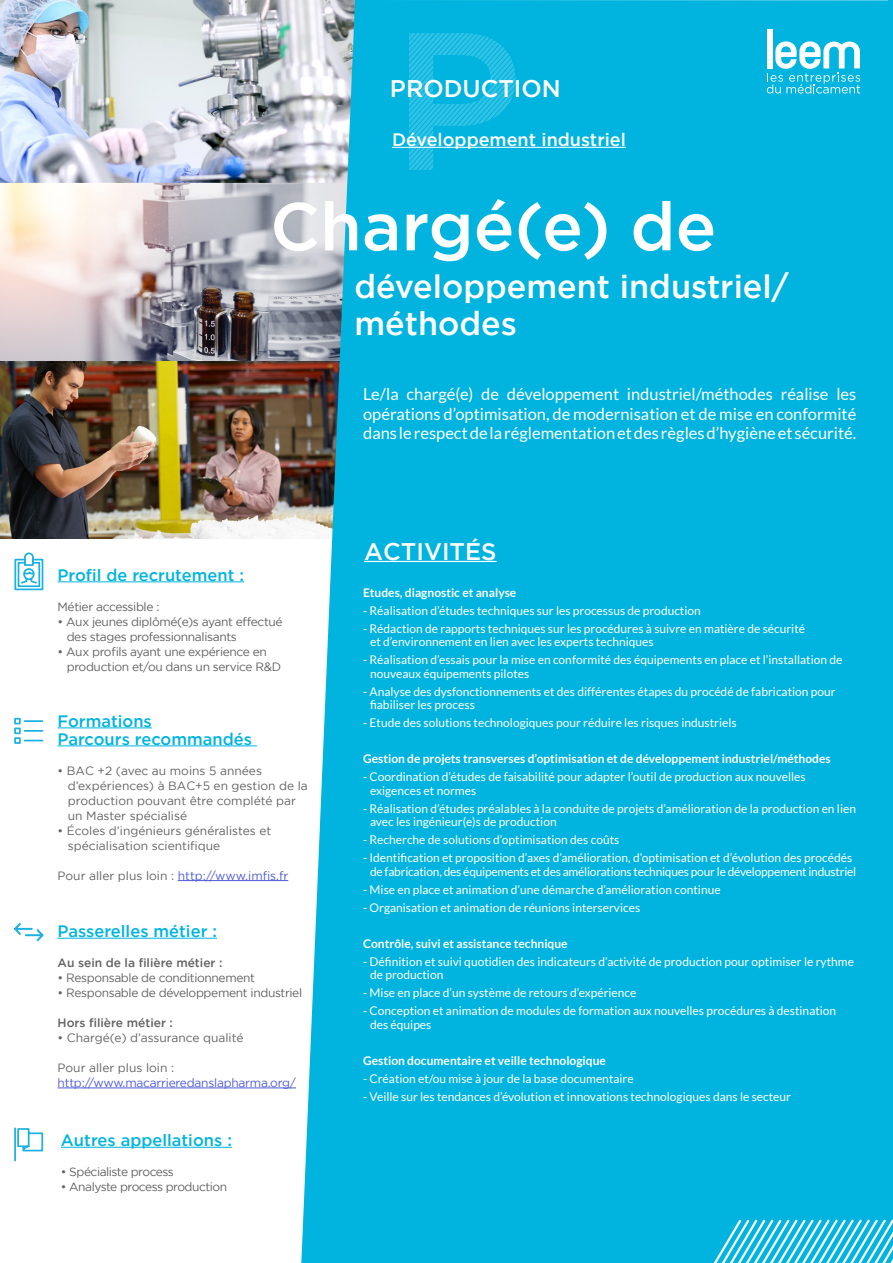
<style>
.page{position:relative;width:893px;height:1263px;background:#fff}
.page>*{position:absolute;margin:0;border:0;box-sizing:border-box;transform-origin:0 0}
.t1{font:500 67.5px "Gotham";color:#fff}
.t2{font:500 32.4px/37.5px "Gotham";color:#fff}
.t3{font:500 24px "Gotham";color:#fff}
.t4{font:500 18px "Gotham";color:#fff}
.t5{font:16.5px/19.5px "Lato";color:#fff;text-align:justify}
.t6{font:500 16.5px/18px "Gotham";color:#00b4df}
.t7{font:12px/13.5px "Lato";color:#fff}
.t8{font:12px/15px "Gotham";letter-spacing:-.03em;color:#626262}
.t9{font:12px/15px "Gotham";color:#626262}
.t10{font:700 12px "Lato";color:#fff}
.t11{font:12px/13.5px "Lato";letter-spacing:-.02em;color:#fff;text-align:center}
.t12{font:500 12px "Gotham";color:#626262}
.t13{font:12px "Gotham";letter-spacing:-.02em;color:#4f5cd6}
.t14{font:12px "Gotham";color:#4f5cd6}
.s1{color:#626262}
</style>
<div class="page">
<img style="left:0;top:361px;width:301px;height:178px">
<img style="left:0;top:183px;width:301px;height:178px">
<img style="left:0;top:0;width:301px;height:183px">
<div style="left:301px;top:0;width:592px;height:1263px;background:#00b4df"></div>
<hr style="left:364px;top:561px;width:133px;height:1px;background:#fff">
<hr style="left:58px;top:727px;width:94px;height:1px;background:#00b4df">
<hr style="left:58px;top:745px;width:199px;height:1px;background:#00b4df">
<hr style="left:178px;top:880px;width:110px;height:1px;background:#4f5cd6">
<hr style="left:58px;top:938px;width:159px;height:1px;background:#00b4df">
<hr style="left:58px;top:1087px;width:238px;height:1px;background:#4f5cd6">
<hr style="left:58px;top:581px;width:186px;height:1px;background:#00b4df">
<hr style="left:61px;top:1147px;width:171px;height:1px;background:#00b4df">
<hr style="left:392px;top:147px;width:234px;height:1px;background:#fff">
<div style="left:767px;top:29px;width:6px;height:39px;background:#fff"></div>
<svg style="left:767px;top:41px;width:93px;height:53px"></svg>
<svg style="left:409px;top:34px;width:106px;height:135px;background:#13b9e1"></svg>
<svg style="left:14px;top:718px;width:29px;height:26px"></svg>
<svg style="left:14px;top:923px;width:29px;height:18px"></svg>
<svg style="left:14px;top:1127px;width:29px;height:34px"></svg>
<svg style="left:14px;top:552px;width:29px;height:38px"></svg>
<div style="left:654px;top:689px;width:239px;height:574px;background:#00b4df"></div>
<h3 class="t3" style="left:390px;top:72px;width:172px">PRODUCTION</h3>
<h3 class="t4" style="left:392px;top:128px;width:235px">Développement industriel</h3>
<h1 class="t1" style="left:270px;top:182px;width:448px">Chargé(e) de</h1>
<h2 class="t2" style="left:354px;top:267px;width:436px">développement industriel/ méthodes</h2>
<h3 class="t5" style="left:363px;top:384px;width:495px">Le/la chargé(e) de développement industriel/méthodes réalise les opérations d’optimisation, de modernisation et de mise en conformité dans le respect de la réglementation et des règles d’hygiène et sécurité.</h3>
<h3 class="t6" style="left:58px;top:566px;width:188px">Profil de recrutement :</h3>
<p class="t8" style="left:58px;top:599px;width:103px">Métier accessible :</p>
<p class="t8" style="left:67px;top:614px;width:218px;text-indent:-9px">• Aux jeunes diplômé(e)s ayant effectué des stages professionnalisants</p>
<p class="t8" style="left:67px;top:644px;width:216px;text-indent:-9px">• Aux profils ayant une expérience en production et/ou dans un service R&amp;D</p>
<h3 class="t6" style="left:58px;top:712px;width:196px">Formations<br>Parcours recommandés</h3>
<p class="t9" style="left:68px;top:763px;width:242px;text-indent:-10px">• BAC +2 (avec au moins 5 années d’expériences) à BAC+5 en gestion de la production pouvant être complété par un Master spécialisé</p>
<p class="t9" style="left:68px;top:823px;width:205px;text-indent:-10px">• Écoles d’ingénieurs généralistes et spécialisation scientifique</p>
<p class="t14" style="left:58px;top:868px;width:232px"><span class="s1">Pour aller plus loin :</span> http://www.imfis.fr</p>
<h3 class="t6" style="left:58px;top:922px;width:161px">Passerelles métier :</h3>
<p class="t12" style="left:58px;top:955px;width:166px">Au sein de la filière métier :</p>
<p class="t8" style="left:58px;top:970px;width:199px">• Responsable de conditionnement</p>
<p class="t8" style="left:58px;top:985px;width:246px">• Responsable de développement industriel</p>
<p class="t12" style="left:58px;top:1015px;width:117px">Hors filière métier :</p>
<p class="t9" style="left:58px;top:1030px;width:187px">• Chargé(e) d’assurance qualité</p>
<p class="t9" style="left:58px;top:1060px;width:118px">Pour aller plus loin :</p>
<p class="t13" style="left:58px;top:1075px;width:240px">http://www.macarrieredanslapharma.org/</p>
<h3 class="t6" style="left:61px;top:1131px;width:172px">Autres appellations :</h3>
<p class="t8" style="left:61px;top:1164px;width:114px">• Spécialiste process</p>
<p class="t8" style="left:61px;top:1179px;width:168px">• Analyste process production</p>
<h3 class="t3" style="left:364px;top:535px;width:134px">ACTIVITÉS</h3>
<p class="t10" style="left:363px;top:586px;width:155px">Etudes, diagnostic et analyse</p>
<p class="t7" style="left:363px;top:604px;width:339px">- Réalisation d’études techniques sur les processus de production</p>
<p class="t7" style="left:370px;top:622px;width:437px;text-indent:-7px">- Rédaction de rapports techniques sur les procédures à suivre en matière de sécurité et d’environnement en lien avec les experts techniques</p>
<p class="t7" style="left:370px;top:653px;width:474px;text-indent:-7px">- Réalisation d’essais pour la mise en conformité des équipements en place et l’installation de nouveaux équipements pilotes</p>
<p class="t7" style="left:370px;top:685px;width:467px;text-indent:-7px">- Analyse des dysfonctionnements et des différentes étapes du procédé de fabrication pour fiabiliser les process</p>
<p class="t7" style="left:363px;top:716px;width:375px">- Etude des solutions technologiques pour réduire les risques industriels</p>
<p class="t10" style="left:363px;top:752px;width:469px">Gestion de projets transverses d’optimisation et de développement industriel/méthodes</p>
<p class="t7" style="left:370px;top:770px;width:437px;text-indent:-7px">- Coordination d’études de faisabilité pour adapter l’outil de production aux nouvelles exigences et normes</p>
<p class="t7" style="left:370px;top:802px;width:487px;text-indent:-7px">- Réalisation d’études préalables à la conduite de projets d’amélioration de la production en lien avec les ingénieur(e)s de production</p>
<p class="t7" style="left:363px;top:833px;width:258px">- Recherche de solutions d’optimisation des coûts</p>
<p class="t11" style="left:363px;top:851px;width:495px">- Identification et proposition d’axes d’amélioration, d’optimisation et d’évolution des procédés de fabrication, des équipements et des améliorations techniques pour le développement industriel</p>
<p class="t7" style="left:363px;top:883px;width:359px">- Mise en place et animation d’une démarche d’amélioration continue</p>
<p class="t7" style="left:363px;top:901px;width:279px">- Organisation et animation de réunions interservices</p>
<p class="t10" style="left:363px;top:937px;width:206px">Contrôle, suivi et assistance technique</p>
<p class="t7" style="left:370px;top:955px;width:485px;text-indent:-7px">- Définition et suivi quotidien des indicateurs d’activité de production pour optimiser le rythme de production</p>
<p class="t7" style="left:363px;top:986px;width:275px">- Mise en place d’un système de retours d’expérience</p>
<p class="t7" style="left:370px;top:1004px;width:468px;text-indent:-7px">- Conception et animation de modules de formation aux nouvelles procédures à destination des équipes</p>
<p class="t10" style="left:363px;top:1054px;width:244px">Gestion documentaire et veille technologique</p>
<p class="t7" style="left:363px;top:1072px;width:272px">- Création et/ou mise à jour de la base documentaire</p>
<p class="t7" style="left:363px;top:1090px;width:429px">- Veille sur les tendances d’évolution et innovations technologiques dans le secteur</p>
</div>
